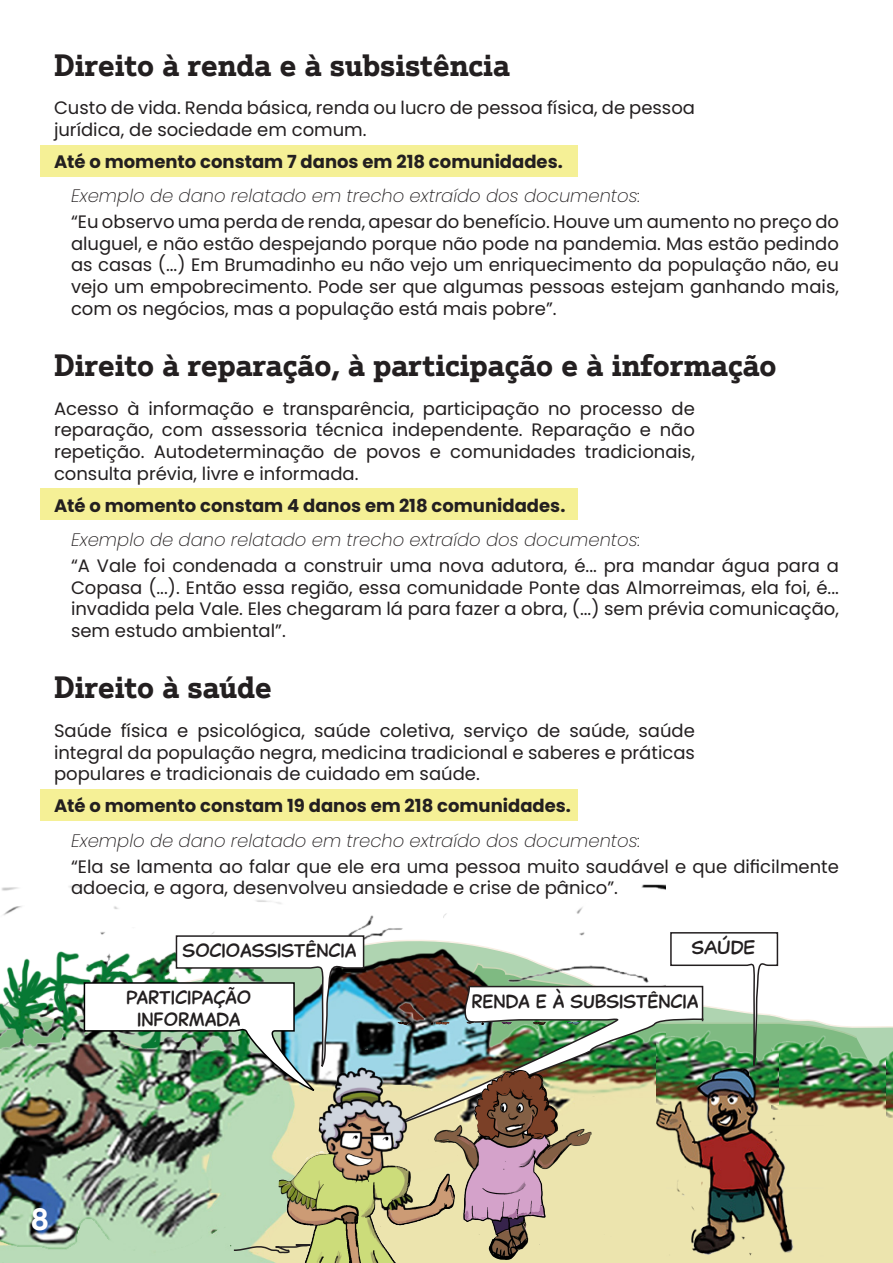
<style>
.page{position:relative;width:893px;height:1263px;background:#fff}
.page>*{position:absolute;margin:0;border:0;box-sizing:border-box;transform-origin:0 0}
.Direitos{font:700 30px "Justus Pro";color:#231f20}
.Direitos-2{font:700 30px "Justus Pro";color:#fff}
.Texto_Dano{font:18px/21.6px "Poppins";color:#231f20;text-align:justify}
.Texto_Direito{font:18px/21.6px "Poppins";color:#231f20;text-align:justify}
.Exemplo_Dano{font:italic 200 18px "Poppins";color:#231f20}
.Destaque{font:700 18px "Poppins";color:#231f20}
.t1{font:18px "Captain Comic";color:#231f20}
</style>
<div class="page">
<img style="left:0;top:884px;width:665px;height:379px">
<svg style="left:251px;top:1097px;width:642px;height:166px;background:#dfe1b0"></svg>
<img style="left:779px;top:1033px;width:114px;height:77px">
<img style="left:886px;top:1041px;width:7px;height:76px">
<img style="left:657px;top:1069px;width:167px;height:194px">
<svg style="left:232px;top:1240px;width:45px;height:14px"></svg>
<svg style="left:670px;top:932px;width:109px;height:151px"></svg>
<img style="left:83px;top:936px;width:194px;height:158px">
<svg style="left:175px;top:789px;width:190px;height:287px"></svg>
<div style="left:837px;top:1156px;width:56px;height:99px;background:#ece4ae"></div>
<div style="left:40px;top:488px;width:538px;height:31px;background:#f5f096"></div>
<div style="left:40px;top:146px;width:538px;height:31px;background:#f5f096"></div>
<div style="left:40px;top:790px;width:538px;height:31px;background:#f5f096"></div>
<img style="left:366px;top:985px;width:339px;height:152px">
<img style="left:277px;top:1022px;width:337px;height:241px">
<p class="Direitos" style="left:54px;top:45px;width:457px">Direito à renda e à subsistência</p>
<p class="Texto_Direito" style="left:54px;top:97px;width:642px">Custo de vida. Renda básica, renda ou lucro de pessoa física, de pessoa jurídica, de sociedade em comum.</p>
<p class="Destaque" style="left:54px;top:151px;width:510px">Até o momento constam 7 danos em 218 comunidades.</p>
<p class="Exemplo_Dano" style="left:71px;top:186px;width:571px">Exemplo de dano relatado em trecho extraído dos documentos:</p>
<p class="Texto_Dano" style="left:71px;top:211px;width:770px">“Eu observo uma perda de renda, apesar do benefício. Houve um aumento no preço do aluguel, e não estão despejando porque não pode na pandemia. Mas estão pedindo as casas (...) Em Brumadinho eu não vejo um enriquecimento da população não, eu vejo um empobrecimento. Pode ser que algumas pessoas estejam ganhando mais, com os negócios, mas a população está mais pobre”.</p>
<p class="Direitos" style="left:54px;top:346px;width:724px">Direito à reparação, à participação e à informação</p>
<p class="Texto_Direito" style="left:54px;top:398px;width:642px">Acesso à informação e transparência, participação no processo de reparação, com assessoria técnica independente. Reparação e não repetição. Autodeterminação de povos e comunidades tradicionais, consulta prévia, livre e informada.</p>
<p class="Destaque" style="left:54px;top:495px;width:513px">Até o momento constam 4 danos em 218 comunidades.</p>
<p class="Exemplo_Dano" style="left:71px;top:529px;width:571px">Exemplo de dano relatado em trecho extraído dos documentos:</p>
<p class="Texto_Dano" style="left:71px;top:555px;width:769px">“A Vale foi condenada a construir uma nova adutora, é... pra mandar água para a Copasa (...). Então essa região, essa comunidade Ponte das Almorreimas, ela foi, é... invadida pela Vale. Eles chegaram lá para fazer a obra, (...) sem prévia comunicação, sem estudo ambiental”.</p>
<p class="Direitos" style="left:54px;top:668px;width:219px">Direito à saúde</p>
<p class="Texto_Direito" style="left:54px;top:720px;width:642px">Saúde física e psicológica, saúde coletiva, serviço de saúde, saúde integral da população negra, medicina tradicional e saberes e práticas populares e tradicionais de cuidado em saúde.</p>
<p class="Destaque" style="left:54px;top:796px;width:519px">Até o momento constam 19 danos em 218 comunidades.</p>
<p class="Exemplo_Dano" style="left:71px;top:830px;width:571px">Exemplo de dano relatado em trecho extraído dos documentos:</p>
<p class="Texto_Dano" style="left:71px;top:856px;width:769px">“Ela se lamenta ao falar que ele era uma pessoa muito saudável e que dificilmente adoecia, e agora, desenvolveu ansiedade e crise de pânico”.</p>
<p class="Direitos-2" style="left:32px;top:1200px;width:18px">8</p>
<p class="t1" style="left:183px;top:937px;width:175px">SOCIOASSISTÊNCIA</p>
<p class="t1" style="left:126px;top:984px;width:126px">PARTICIPAÇÃO</p>
<p class="t1" style="left:137px;top:1006px;width:105px">INFORMADA</p>
<p class="t1" style="left:691px;top:934px;width:66px">SAÚDE</p>
<p class="t1" style="left:471px;top:988px;width:228px">RENDA E À SUBSISTÊNCIA</p>
</div>
